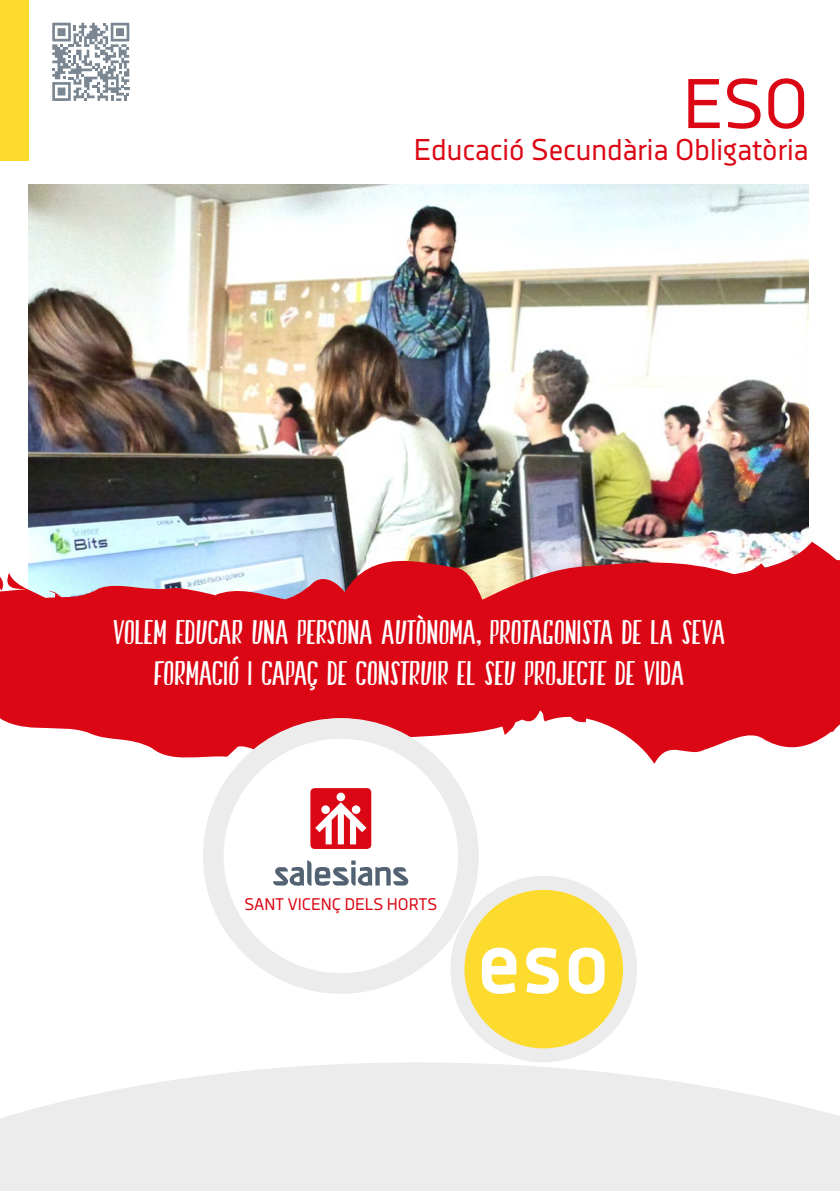
<style>
.page{position:relative;width:840px;height:1191px;background:#fff}
.page>*{position:absolute;margin:0;border:0;box-sizing:border-box;transform-origin:0 0}
.t1{font:700 89.2px "Decima Nova Pro";color:#fff}
.t2{font:70px "Decima Nova Pro";color:#dc0714}
.t3{font:34px/40.8px "Swallow Falls";color:#fff;text-align:center}
.t4{font:30px "Decima Nova Pro";color:#dc0714}
.t5{font:16.8px "Decima Nova Pro";color:#dc0714}
</style>
<div class="page">
<div style="left:0;top:0;width:28px;height:160px;background:#fddb2e"></div>
<img style="left:28px;top:185px;width:780px;height:350px">
<svg style="left:28px;top:535px;width:797px;height:229px"></svg>
<svg style="left:0;top:542px;width:839px;height:194px;background:#d8313d"></svg>
<svg style="left:454px;top:876px;width:182px;height:186px"></svg>
<svg style="left:203px;top:718px;width:275px;height:275px"></svg>
<div style="left:310px;top:788px;width:61px;height:61px;background:#dc0714;border-radius:4px"></div>
<svg style="left:315px;top:792px;width:51px;height:52px"></svg>
<svg style="left:273px;top:860px;width:135px;height:26px"></svg>
<svg style="left:0;top:1062px;width:839px;height:129px;background:#eee"></svg>
<svg style="left:52px;top:23px;width:77px;height:78px"></svg>
<h2 class="t2" style="left:682px;top:64px;width:127px">ESO</h2>
<p class="t4" style="left:414px;top:133px;width:396px">Educació Secundària Obligatòria</p>
<p class="t3" style="left:114px;top:612px;width:613px">VOLEM EDUCAR UNA PERSONA AUTÒNOMA, PROTAGONISTA DE LA SEVA<br>FORMACIÓ I CAPAÇ DE CONSTRUIR EL SEU PROJECTE DE VIDA</p>
<p class="t5" style="left:244px;top:894px;width:194px">SANT VICENÇ DELS HORTS</p>
<h1 class="t1" style="left:476px;top:911px;width:135px">eso</h1>
</div>
